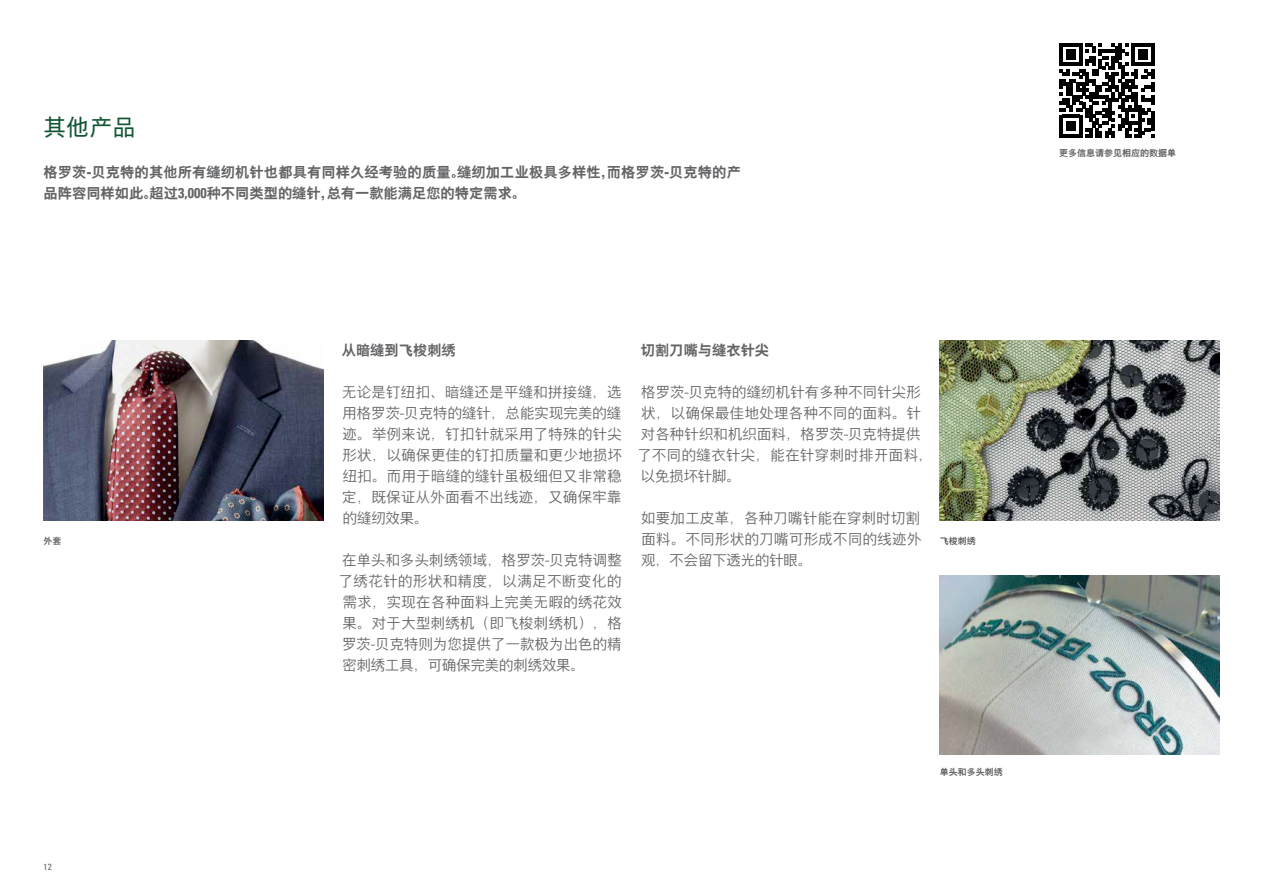
<style>
.page{position:relative;width:1263px;height:893px;background:#fff}
.page>*{position:absolute;margin:0;border:0;box-sizing:border-box;transform-origin:0 0}
.t1{font:22.5px "Nimbus Sans Global";color:#125634}
.t2{font:300 14.25px/21px "Nimbus Sans Global";letter-spacing:.03em;color:#636466;text-align:justify}
.t3{font:700 14.25px/21px "Nimbus Sans Global";letter-spacing:.01em;color:#636466}
.t4{font:700 9px "Nimbus Sans Global";color:#636466}
.t5{font:condensed 9px "Univers Com 57";color:#636466}
.s1{font-family:"Univers Com 67 Bold Cond";font-weight:400}
</style>
<div class="page">
<img style="left:940px;top:340px;width:279px;height:181px">
<img style="left:44px;top:340px;width:279px;height:181px">
<img style="left:940px;top:575px;width:279px;height:180px">
<svg style="left:1059px;top:43px;width:95px;height:95px"></svg>
<h1 class="t1" style="left:44px;top:114px;width:93px">其他产品</h1>
<p class="t3" style="left:44px;top:161px;width:699px">格罗茨-贝克特的其他所有缝纫机针也都具有同样久经考验的质量。缝纫加工业极具多样性，而格罗茨-贝克特的产品阵容同样如此。超过<span class="s1">3,000</span>种不同类型的缝针，总有一款能满足您的特定需求。</p>
<p class="t4" style="left:1059px;top:147px;width:119px">更多信息请参见相应的数据单</p>
<p class="t3" style="left:342px;top:340px;width:115px">从暗缝到飞梭刺绣</p>
<p class="t2" style="left:342px;top:382px;width:282px">无论是钉纽扣、暗缝还是平缝和拼接缝，选用格罗茨-贝克特的缝针，总能实现完美的缝迹。举例来说，钉扣针就采用了特殊的针尖形状，以确保更佳的钉扣质量和更少地损坏纽扣。而用于暗缝的缝针虽极细但又非常稳定，既保证从外面看不出线迹，又确保牢靠的缝纫效果。</p>
<p class="t2" style="left:339px;top:550px;width:285px">在单头和多头刺绣领域，格罗茨-贝克特调整了绣花针的形状和精度，以满足不断变化的需求，实现在各种面料上完美无暇的绣花效果。对于大型刺绣机（即飞梭刺绣机），格罗茨-贝克特则为您提供了一款极为出色的精密刺绣工具，可确保完美的刺绣效果。</p>
<p class="t3" style="left:641px;top:340px;width:130px">切割刀嘴与缝衣针尖</p>
<p class="t2" style="left:637px;top:382px;width:297px;text-align:left">格罗茨-贝克特的缝纫机针有多种不同针尖形状，以确保最佳地处理各种不同的面料。针对各种针织和机织面料，格罗茨-贝克特提供了不同的缝衣针尖，能在针穿刺时排开面料，以免损坏针脚。</p>
<p class="t2" style="left:641px;top:508px;width:282px">如要加工皮革，各种刀嘴针能在穿刺时切割面料。不同形状的刀嘴可形成不同的线迹外观，不会留下透光的针眼。</p>
<p class="t4" style="left:44px;top:536px;width:19px">外套</p>
<p class="t4" style="left:940px;top:536px;width:37px">飞梭刺绣</p>
<p class="t5" style="left:44px;top:861px;width:10px">12</p>
<p class="t4" style="left:940px;top:767px;width:64px">单头和多头刺绣</p>
</div>
